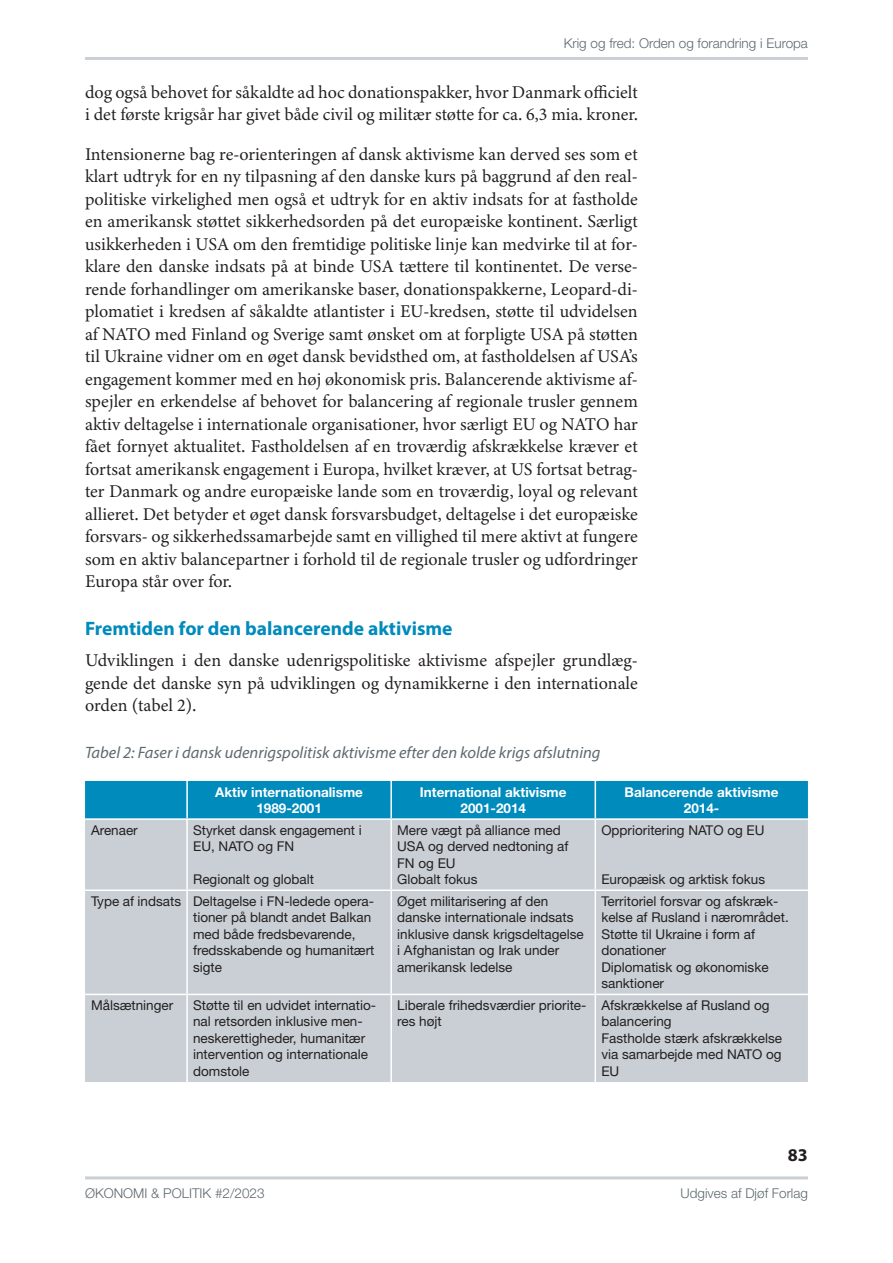
<style>
.page{position:relative;width:893px;height:1263px;background:#fff}
.page>*{position:absolute;margin:0;border:0;box-sizing:border-box;transform-origin:0 0}
.t1{font:700 19.5px "Myriad Pro";color:#008bbd}
.t2{font:18px/22.5px "Minion 3";color:#231f20;text-align:justify}
.t3{font:700 18px "Myriad Pro";color:#231f20}
.t4{font:italic 16.5px "Myriad Pro";color:#5e696f}
.t5{font:13.5px/16.5px "Helvetica Neue LT Std";color:#231f20}
.t6{font:700 13.5px/16.5px "Helvetica Neue LT Std";color:#fff;text-align:center}
.t7{font:300 13.5px "Helvetica Neue LT Std";color:#5e696f}
</style>
<div class="page">
<hr style="left:85px;top:1176px;width:723px;height:3px;background:#c9cfd4">
<hr style="left:85px;top:57px;width:723px;height:3px;background:#c9cfd4">
<div style="left:85px;top:781px;width:723px;height:37px;background:#008bbd"></div>
<div style="left:85px;top:820px;width:723px;height:262px;background:#c9cfd4"></div>
<hr style="left:186px;top:781px;width:2px;height:37px;background:#fff">
<hr style="left:390px;top:781px;width:2px;height:37px;background:#fff">
<hr style="left:595px;top:781px;width:1px;height:37px;background:#fff">
<hr style="left:186px;top:820px;width:2px;height:69px;background:#fff">
<hr style="left:390px;top:820px;width:2px;height:69px;background:#fff">
<hr style="left:595px;top:820px;width:1px;height:69px;background:#fff">
<hr style="left:85px;top:889px;width:102px;height:2px;background:#fff">
<hr style="left:187px;top:889px;width:204px;height:2px;background:#fff">
<hr style="left:186px;top:891px;width:2px;height:103px;background:#fff">
<hr style="left:391px;top:889px;width:204px;height:2px;background:#fff">
<hr style="left:390px;top:891px;width:2px;height:103px;background:#fff">
<hr style="left:595px;top:889px;width:213px;height:2px;background:#fff">
<hr style="left:595px;top:891px;width:1px;height:103px;background:#fff">
<hr style="left:85px;top:994px;width:102px;height:1px;background:#fff">
<hr style="left:187px;top:994px;width:204px;height:1px;background:#fff">
<hr style="left:186px;top:995px;width:2px;height:87px;background:#fff">
<hr style="left:391px;top:994px;width:204px;height:1px;background:#fff">
<hr style="left:390px;top:995px;width:2px;height:87px;background:#fff">
<hr style="left:595px;top:994px;width:213px;height:1px;background:#fff">
<hr style="left:595px;top:995px;width:1px;height:87px;background:#fff">
<p class="t7" style="left:564px;top:35px;width:246px">Krig og fred: Orden og forandring i Europa</p>
<p class="t2" style="left:85px;top:81px;width:554px">dog også behovet for såkaldte ad hoc donationspakker, hvor Danmark officielt i det første krigsår har givet både civil og militær støtte for ca. 6,3 mia. kroner.</p>
<p class="t2" style="left:85px;top:143px;width:554px">Intensionerne bag re-orienteringen af dansk aktivisme kan derved ses som et klart udtryk for en ny tilpasning af den danske kurs på baggrund af den real&shy;politiske virkelighed men også et udtryk for en aktiv indsats for at fastholde en amerikansk støttet sikkerhedsorden på det europæiske kontinent. Særligt usikkerheden i USA om den fremtidige politiske linje kan medvirke til at for&shy;klare den danske indsats på at binde USA tættere til kontinentet. De verse&shy;rende forhandlinger om amerikanske baser, donationspakkerne, Leopard-di&shy;plomatiet i kredsen af såkaldte atlantister i EU-kredsen, støtte til udvidelsen af NATO med Finland og Sverige samt ønsket om at forpligte USA på støtten til Ukraine vidner om en øget dansk bevidsthed om, at fastholdelsen af USA’s engagement kommer med en høj økonomisk pris. Balancerende aktivisme af&shy;spejler en erkendelse af behovet for balancering af regionale trusler gennem aktiv deltagelse i internationale organisationer, hvor særligt EU og NATO har fået fornyet aktualitet. Fastholdelsen af en troværdig afskrækkelse kræver et fortsat amerikansk engagement i Europa, hvilket kræver, at US fortsat betrag&shy;ter Danmark og andre europæiske lande som en troværdig, loyal og relevant allieret. Det betyder et øget dansk forsvarsbudget, deltagelse i det europæiske forsvars- og sikkerhedssamarbejde samt en villighed til mere aktivt at fungere som en aktiv balancepartner i forhold til de regionale trusler og udfordringer Europa står over for.</p>
<p class="t1" style="left:85px;top:616px;width:369px">Fremtiden for den balancerende aktivisme</p>
<p class="t2" style="left:85px;top:649px;width:554px">Udviklingen i den danske udenrigspolitiske aktivisme afspejler grundlæg&shy;gende det danske syn på udviklingen og dynamikkerne i den internationale orden (tabel 2).</p>
<p class="t4" style="left:85px;top:742px;width:517px">Tabel 2: Faser i dansk udenrigspolitisk aktivisme efter den kolde krigs afslutning</p>
<p class="t6" style="left:215px;top:783px;width:149px">Aktiv internationalisme<br>1989-2001</p>
<p class="t6" style="left:420px;top:783px;width:148px">International aktivisme<br>2001-2014</p>
<p class="t6" style="left:625px;top:783px;width:155px">Balancerende aktivisme<br>2014-</p>
<p class="t5" style="left:91px;top:821px;width:48px">Arenaer</p>
<p class="t5" style="left:193px;top:821px;width:170px">Styrket dansk engagement i<br>EU, NATO og FN</p>
<p class="t5" style="left:193px;top:871px;width:123px">Regionalt og globalt</p>
<p class="t5" style="left:397px;top:821px;width:173px">Mere vægt på alliance med<br>USA og derved nedtoning af<br>FN og EU<br>Globalt fokus</p>
<p class="t5" style="left:601px;top:821px;width:165px">Opprioritering NATO og EU</p>
<p class="t5" style="left:601px;top:871px;width:165px">Europæisk og arktisk fokus</p>
<p class="t5" style="left:193px;top:893px;width:183px;text-indent:-102px">Type af indsats Deltagelse i FN-ledede opera&shy;tioner på blandt andet Balkan med både fredsbevarende, fredsskabende og humanitært sigte</p>
<p class="t5" style="left:397px;top:893px;width:188px">Øget militarisering af den danske internationale indsats inklusive dansk krigsdeltagelse i Afghanistan og Irak under amerikansk ledelse</p>
<p class="t5" style="left:601px;top:892px;width:189px">Territoriel forsvar og afskræk&shy;kelse af Rusland i nærområdet.<br>Støtte til Ukraine i form af donationer<br>Diplomatisk og økonomiske sanktioner</p>
<p class="t5" style="left:91px;top:997px;width:84px">Målsætninger</p>
<p class="t5" style="left:193px;top:997px;width:185px">Støtte til en udvidet internatio&shy;nal retsorden inklusive men&shy;neskerettigheder, humanitær intervention og internationale domstole</p>
<p class="t5" style="left:397px;top:997px;width:191px">Liberale frihedsværdier priorite&shy;res højt</p>
<p class="t5" style="left:601px;top:997px;width:182px">Afskrækkelse af Rusland og balancering<br>Fastholde stærk afskrækkelse via samarbejde med NATO og<br>EU</p>
<p class="t3" style="left:788px;top:1143px;width:21px">83</p>
<p class="t7" style="left:85px;top:1185px;width:181px">ØKONOMI &amp; POLITIK #2/2023</p>
<p class="t7" style="left:681px;top:1185px;width:129px">Udgives af Djøf Forlag</p>
</div>
